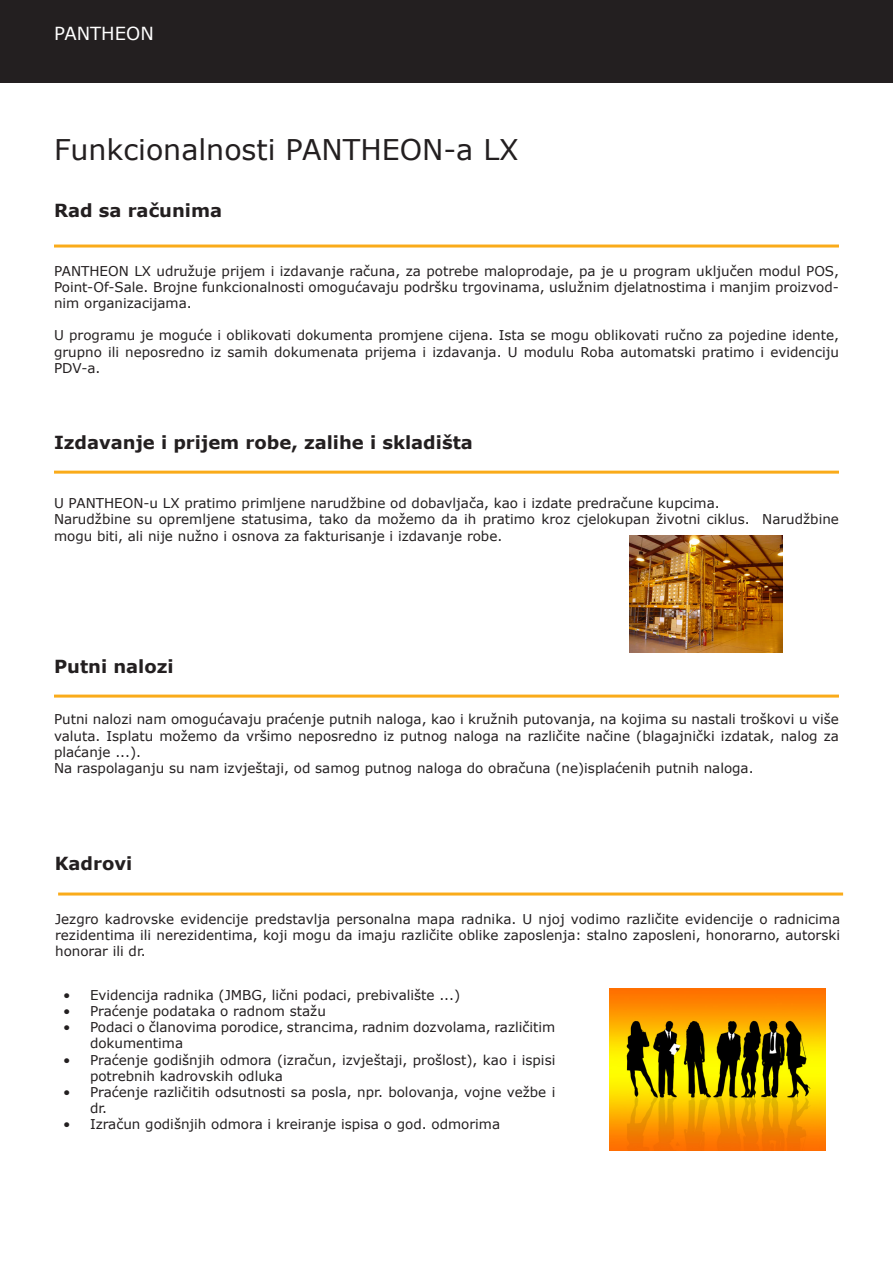
<style>
.page{position:relative;width:893px;height:1263px;background:#fff}
.page>*{position:absolute;margin:0;border:0;box-sizing:border-box;transform-origin:0 0}
.t1{font:28.5px "Verdana";color:#231f20}
.t2{font:700 18px "Verdana";color:#231f20}
.t3{font:18px "Verdana";color:#fff}
.t4{font:13.5px/16.2px "Verdana";color:#231f20;text-align:justify}
</style>
<div class="page">
<div style="left:0;top:0;width:893px;height:82px;background:#231f20"></div>
<hr style="left:54px;top:245px;width:785px;height:3px;background:#faab1a">
<hr style="left:54px;top:471px;width:785px;height:3px;background:#faab1a">
<hr style="left:54px;top:695px;width:785px;height:3px;background:#faab1a">
<img style="left:609px;top:989px;width:216px;height:161px">
<img style="left:629px;top:536px;width:153px;height:116px">
<hr style="left:58px;top:892px;width:785px;height:3px;background:#faab1a">
<h2 class="t3" style="left:54px;top:22px;width:101px">PANTHEON</h2>
<p class="t1" style="left:54px;top:131px;width:466px">Funkcionalnosti PANTHEON-a LX</p>
<p class="t2" style="left:54px;top:199px;width:170px">Rad sa računima</p>
<p class="t4" style="left:54px;top:262px;width:786px">PANTHEON LX udružuje prijem i izdavanje računa, za potrebe maloprodaje, pa je u program uključen modul POS, Point-Of-Sale. Brojne funkcionalnosti omogućavaju podršku trgovinama, uslužnim djelatnostima i manjim proizvod&shy;nim organizacijama.</p>
<p class="t4" style="left:54px;top:327px;width:786px">U programu je moguće i oblikovati dokumenta promjene cijena. Ista se mogu oblikovati ručno za pojedine idente, grupno ili neposredno iz samih dokumenata prijema i izdavanja. U modulu Roba automatski pratimo i evidenciju PDV-a.</p>
<p class="t2" style="left:54px;top:431px;width:420px">Izdavanje i prijem robe, zalihe i skladišta</p>
<p class="t4" style="left:54px;top:495px;width:667px">U PANTHEON-u LX pratimo primljene narudžbine od dobavljača, kao i izdate predračune kupcima.</p>
<p class="t4" style="left:54px;top:511px;width:786px">Narudžbine su opremljene statusima, tako da možemo da ih pratimo kroz cjelokupan životni ciklus. Narudžbine mogu biti, ali nije nužno i osnova za fakturisanje i izdavanje robe.</p>
<p class="t2" style="left:54px;top:654px;width:121px">Putni nalozi</p>
<p class="t4" style="left:54px;top:711px;width:786px">Putni nalozi nam omogućavaju praćenje putnih naloga, kao i kružnih putovanja, na kojima su nastali troškovi u više valuta. Isplatu možemo da vršimo neposredno iz putnog naloga na različite načine (blagajnički izdatak, nalog za plaćanje ...).</p>
<p class="t4" style="left:54px;top:759px;width:701px">Na raspolaganju su nam izvještaji, od samog putnog naloga do obračuna (ne)isplaćenih putnih naloga.</p>
<p class="t2" style="left:55px;top:852px;width:79px">Kadrovi</p>
<p class="t4" style="left:55px;top:910px;width:786px">Jezgro kadrovske evidencije predstavlja personalna mapa radnika. U njoj vodimo različite evidencije o radnicima rezidentima ili nerezidentima, koji mogu da imaju različite oblike zaposlenja: stalno zaposleni, honorarno, autorski honorar ili dr.</p>
<p class="t4" style="left:63px;top:986px;width:399px">• Evidencija radnika (JMBG, lični podaci, prebivalište ...)</p>
<p class="t4" style="left:63px;top:1002px;width:264px">• Praćenje podataka o radnom stažu</p>
<p class="t4" style="left:90px;top:1019px;width:467px;text-indent:-27px">• Podaci o članovima porodice, strancima, radnim dozvolama, različitim dokumentima</p>
<p class="t4" style="left:90px;top:1051px;width:467px;text-indent:-27px">• Praćenje godišnjih odmora (izračun, izvještaji, prošlost), kao i ispisi potrebnih kadrovskih odluka</p>
<p class="t4" style="left:90px;top:1083px;width:467px;text-indent:-27px">• Praćenje različitih odsutnosti sa posla, npr. bolovanja, vojne vežbe i dr.</p>
<p class="t4" style="left:63px;top:1116px;width:439px">• Izračun godišnjih odmora i kreiranje ispisa o god. odmorima</p>
</div>
